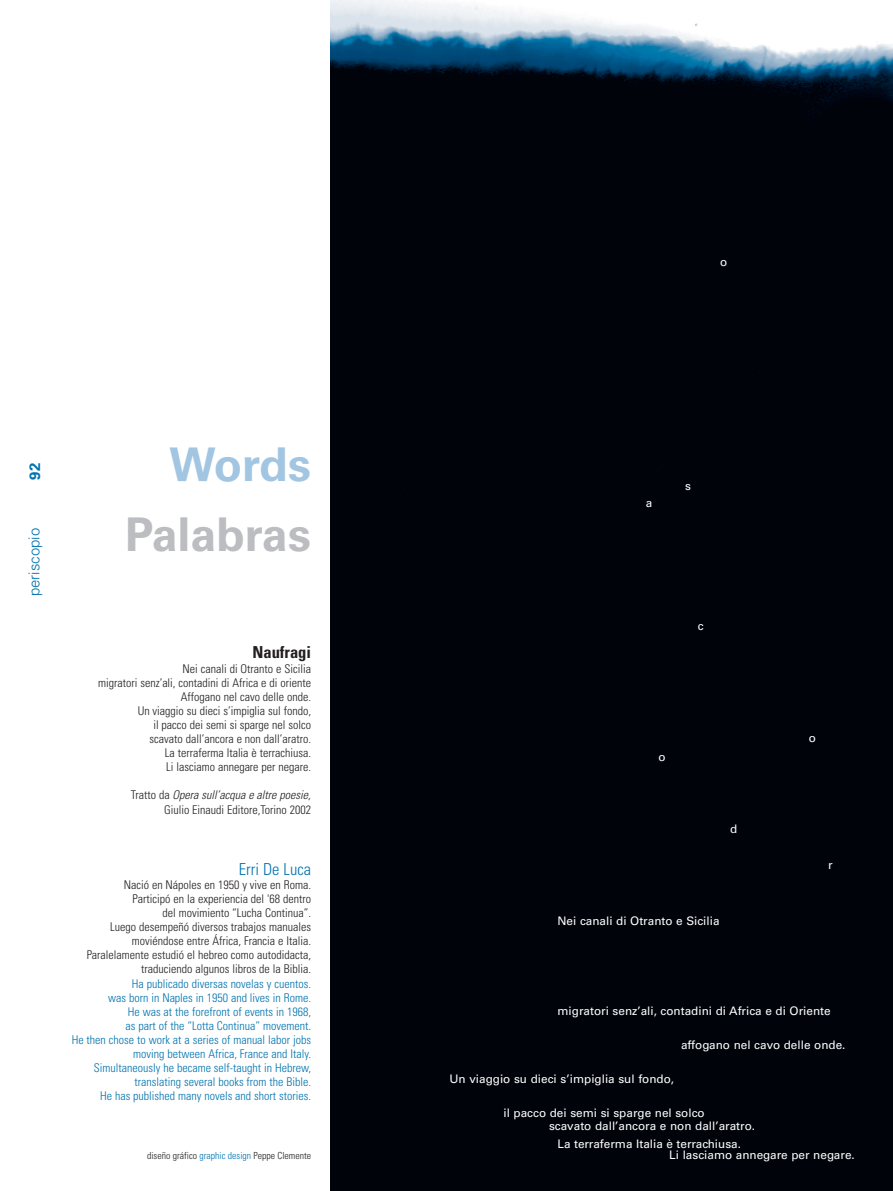
<style>
.page{position:relative;width:893px;height:1191px;background:#fff}
.page>*{position:absolute;margin:0;border:0;box-sizing:border-box;transform-origin:0 0}
.t1{font:700 46.5px "Univers";color:#bcbdc0}
.t2{font:700 46.5px "Univers";letter-spacing:-.01em;color:#a2c5e2}
.t3{font:300 condensed 16.5px "Univers";color:#0073ae}
.t4{font:700 condensed 16.5px "Univers";color:#231f20}
.t5{font:300 15px "Univers";color:#0073ae}
.t6{font:700 15px "Univers";color:#0073ae}
.t7{font:300 condensed 12px/14.1px "Univers";color:#231f20;text-align:right}
.t8{font:300 condensed 12px/14.1px "Univers";color:#0073ae;text-align:right}
.t9{font:11.7px/13.5px "Univers";color:#fff}
.t10{font:300 condensed 9.75px "Univers";color:#231f20}
.s1{font-style:italic}
.s2{color:#0073ae}
</style>
<div class="page">
<div style="left:330px;top:0;width:563px;height:1191px;background:#00030a"></div>
<p class="t6" style="left:29px;top:480px;width:19px;rotate:-90deg">92</p>
<p class="t5" style="left:29px;top:596px;width:70px;rotate:-90deg">periscopio</p>
<h1 class="t2" style="left:169px;top:447px;width:144px">Words</h1>
<h1 class="t1" style="left:125px;top:518px;width:188px">Palabras</h1>
<h2 class="t4" style="left:252px;top:646px;width:60px">Naufragi</h2>
<p class="t7" style="left:98px;top:662px;width:215px">Nei canali di Otranto e Sicilia<br>migratori senz’ali, contadini di Africa e di oriente Affogano nel cavo delle onde.<br>Un viaggio su dieci s’impiglia sul fondo,<br>il pacco dei semi si sparge nel solco<br>scavato dall’ancora e non dall’aratro.<br>La terraferma Italia è terrachiusa.<br>Li lasciamo annegare per negare.</p>
<p class="t7" style="left:131px;top:789px;width:182px">Tratto da <span class="s1">Opera sull’acqua e altre poesie,<br></span>Giulio Einaudi Editore,Torino 2002</p>
<h2 class="t3" style="left:239px;top:862px;width:74px">Erri De Luca</h2>
<p class="t7" style="left:87px;top:878px;width:226px">Nació en Nápoles en 1950 y vive en Roma.<br>Participó en la experiencia del '68 dentro<br>del movimiento “Lucha Continua”.<br>Luego desempeñó diversos trabajos manuales moviéndose entre África, Francia e Italia.<br>Paralelamente estudió el hebreo como autodidacta, traduciendo algunos libros de la Biblia.</p>
<p class="t8" style="left:72px;top:977px;width:241px">Ha publicado diversas novelas y cuentos.<br>was born in Naples in 1950 and lives in Rome.<br>He was at the forefront of events in 1968,<br>as part of the “Lotta Continua” movement.<br>He then chose to work at a series of manual labor jobs moving between Africa, France and Italy.<br>Simultaneously he became self-taught in Hebrew, translating several books from the Bible.<br>He has published many novels and short stories.</p>
<p class="t10" style="left:147px;top:1152px;width:165px">diseño gráfico <span class="s2">graphic design</span> Peppe Clemente</p>
<p class="t9" style="left:720px;top:256px;width:9px">o</p>
<p class="t9" style="left:646px;top:497px;width:8px">a</p>
<p class="t9" style="left:685px;top:480px;width:7px">s</p>
<p class="t9" style="left:698px;top:620px;width:7px">c</p>
<p class="t9" style="left:659px;top:751px;width:9px">o</p>
<p class="t9" style="left:730px;top:823px;width:9px">d</p>
<p class="t9" style="left:557px;top:915px;width:164px">Nei canali di Otranto e Sicilia</p>
<p class="t9" style="left:809px;top:732px;width:9px">o</p>
<p class="t9" style="left:828px;top:859px;width:6px">r</p>
<p class="t9" style="left:557px;top:1005px;width:275px">migratori senz’ali, contadini di Africa e di Oriente</p>
<p class="t9" style="left:681px;top:1039px;width:166px">affogano nel cavo delle onde.</p>
<p class="t9" style="left:449px;top:1072px;width:226px">Un viaggio su dieci s’impiglia sul fondo,</p>
<p class="t9" style="left:549px;top:1106px;width:208px;text-indent:-46px">il pacco dei semi si sparge nel solco<br>scavato dall’ancora e non dall’aratro.</p>
<p class="t9" style="left:669px;top:1139px;width:187px;line-height:11.2px;text-indent:-112px">La terraferma Italia è terrachiusa.<br>Li lasciamo annegare per negare.</p>
</div>
